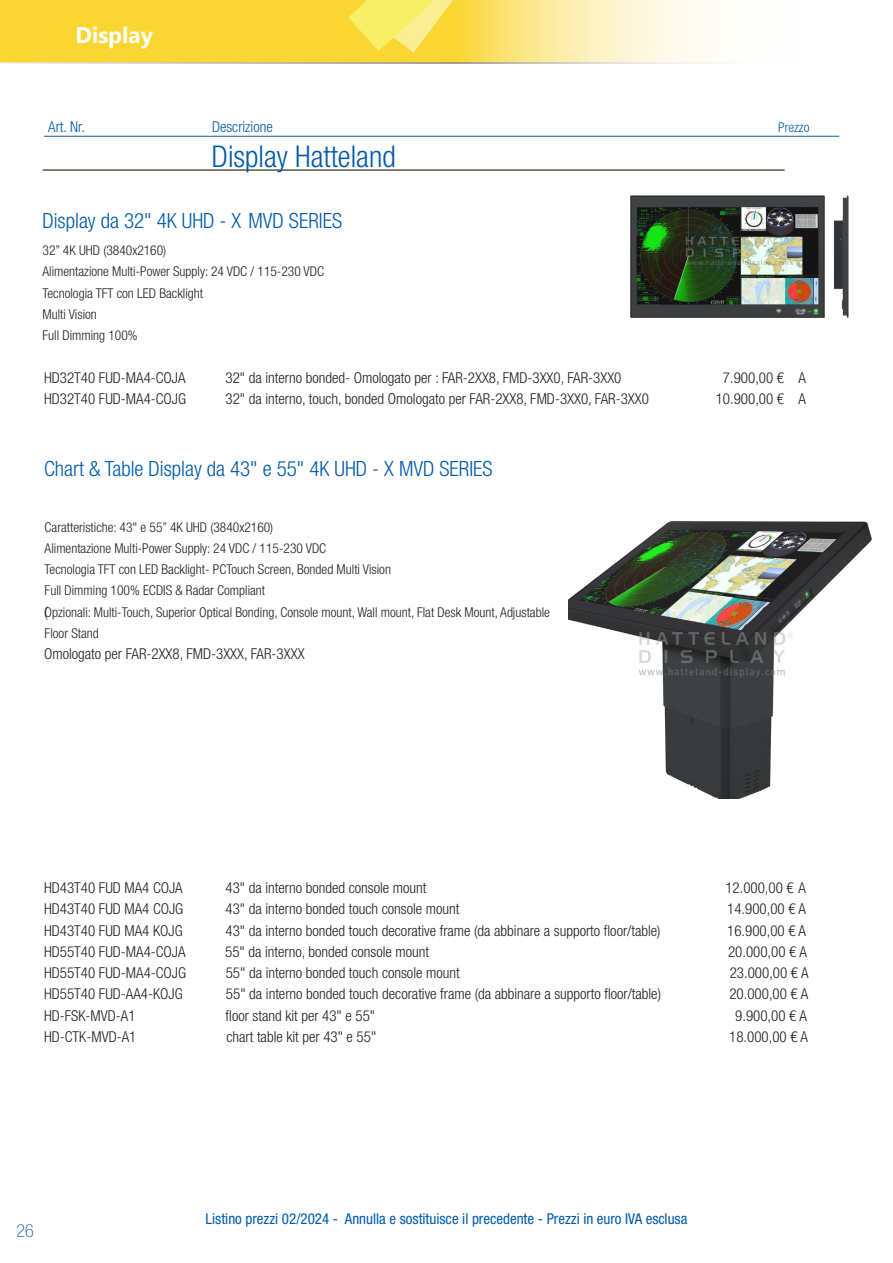
<style>
.page{position:relative;width:893px;height:1263px;background:#fff}
.page>*{position:absolute;margin:0;border:0;box-sizing:border-box;transform-origin:0 0}
.HEADLINE2{font:300 condensed 30px "Helvetica Neue LT Std";color:#015aaa}
.t1{font:700 22.5px "Segoe UI";color:#fff}
.Headline{font:300 condensed 21px "Helvetica Neue LT Std";color:#015aaa}
.t2{font:100 condensed 18px "Helvetica Neue LT Std";color:#0a5aa8}
.Copytext{font:300 condensed 15px "Helvetica Neue LT Std";color:#231f20}
.Headline-2{font:300 condensed 15px "Helvetica Neue LT Std";color:#231f20}
.t3{font:condensed 15px "Helvetica Neue LT Std";color:#015aaa}
.Kopfzeile{font:300 condensed 15px "Helvetica Neue LT Std";color:#015aaa}
.Copytext-2{font:300 condensed 13.5px/21.3px "Helvetica Neue LT Std";color:#231f20}
.Kopfzeile-2{font:300 condensed 13.5px "Helvetica Neue LT Std";color:#015aaa}
</style>
<div class="page">
<svg style="left:0;top:0;width:712px;height:64px;background:#f9df67"></svg>
<svg style="left:348px;top:0;width:105px;height:53px;background:#f8e55c"></svg>
<hr style="left:44px;top:136px;width:164px;height:1px;background:#015aaa">
<hr style="left:208px;top:136px;width:487px;height:1px;background:#015aaa">
<hr style="left:695px;top:136px;width:119px;height:1px;background:#015aaa">
<svg style="left:814px;top:136px;width:25px;height:1px"></svg>
<img style="left:630px;top:195px;width:219px;height:123px">
<img style="left:568px;top:521px;width:304px;height:277px">
<hr style="left:43px;top:169px;width:742px;height:2px;background:#58574a">
<h2 class="t1" style="left:75px;top:13px;width:79px">Display</h2>
<p class="Kopfzeile" style="left:48px;top:118px;width:38px">Art. Nr.</p>
<p class="Kopfzeile" style="left:212px;top:118px;width:62px">Descrizione</p>
<p class="Kopfzeile-2" style="left:778px;top:119px;width:33px">Prezzo</p>
<p class="HEADLINE2" style="left:212px;top:139px;width:185px">Display Hatteland</p>
<p class="Headline" style="left:43px;top:208px;width:301px">Display da 32" 4K UHD - X MVD SERIES</p>
<p class="Copytext-2" style="left:43px;top:240px;width:125px">32” 4K UHD (3840x2160)</p>
<p class="Copytext-2" style="left:43px;top:261px;width:283px">Alimentazione Multi-Power Supply: 24 VDC / 115-230 VDC</p>
<p class="Copytext-2" style="left:43px;top:282px;width:162px">Tecnologia TFT con LED Backlight</p>
<p class="Copytext-2" style="left:43px;top:303px;width:56px">Multi Vision</p>
<p class="Copytext-2" style="left:43px;top:325px;width:97px">Full Dimming 100%</p>
<p class="Headline-2" style="left:44px;top:369px;width:143px">HD32T40 FUD-MA4-COJA</p>
<p class="Headline-2" style="left:226px;top:369px;width:397px">32" da interno bonded- Omologato per : FAR-2XX8, FMD-3XX0, FAR-3XX0</p>
<p class="Headline-2" style="left:723px;top:369px;width:85px">7.900,00 € A</p>
<p class="Copytext" style="left:44px;top:390px;width:144px">HD32T40 FUD-MA4-COJG</p>
<p class="Copytext" style="left:226px;top:390px;width:425px">32" da interno, touch, bonded Omologato per FAR-2XX8, FMD-3XX0, FAR-3XX0</p>
<p class="Copytext" style="left:716px;top:390px;width:92px">10.900,00 € A</p>
<p class="Headline" style="left:44px;top:456px;width:450px">Chart &amp; Table Display da 43" e 55" 4K UHD - X MVD SERIES</p>
<p class="Copytext-2" style="left:45px;top:516px;width:230px">Caratteristiche: 43" e 55” 4K UHD (3840x2160)</p>
<p class="Copytext-2" style="left:45px;top:537px;width:283px">Alimentazione Multi-Power Supply: 24 VDC / 115-230 VDC</p>
<p class="Copytext-2" style="left:45px;top:558px;width:348px">Tecnologia TFT con LED Backlight- PCTouch Screen, Bonded Multi Vision</p>
<p class="Copytext-2" style="left:45px;top:580px;width:222px">Full Dimming 100% ECDIS &amp; Radar Compliant</p>
<p class="Copytext-2" style="left:45px;top:601px;width:507px">Opzionali: Multi-Touch, Superior Optical Bonding, Console mount, Wall mount, Flat Desk Mount, Adjustable<br>Floor Stand</p>
<p class="Copytext" style="left:44px;top:603px;width:5px">(</p>
<p class="Copytext" style="left:44px;top:645px;width:262px">Omologato per FAR-2XX8, FMD-3XXX, FAR-3XXX</p>
<p class="Copytext" style="left:44px;top:879px;width:140px">HD43T40 FUD MA4 COJA</p>
<p class="Copytext" style="left:226px;top:879px;width:202px">43" da interno bonded console mount</p>
<p class="Copytext" style="left:725px;top:879px;width:82px">12.000,00 € A</p>
<p class="Copytext" style="left:44px;top:900px;width:141px">HD43T40 FUD MA4 COJG</p>
<p class="Copytext" style="left:226px;top:900px;width:235px">43" da interno bonded touch console mount</p>
<p class="Copytext" style="left:727px;top:900px;width:80px">14.900,00 € A</p>
<p class="Copytext" style="left:44px;top:922px;width:140px">HD43T40 FUD MA4 KOJG</p>
<p class="Copytext" style="left:226px;top:922px;width:436px">43" da interno bonded touch decorative frame (da abbinare a supporto floor/table)</p>
<p class="Copytext" style="left:727px;top:922px;width:80px">16.900,00 € A</p>
<p class="Copytext" style="left:44px;top:943px;width:143px">HD55T40 FUD-MA4-COJA</p>
<p class="Copytext" style="left:225px;top:943px;width:205px">55" da interno, bonded console mount</p>
<p class="Copytext" style="left:728px;top:943px;width:80px">20.000,00 € A</p>
<p class="Copytext" style="left:44px;top:964px;width:144px">HD55T40 FUD-MA4-COJG</p>
<p class="Copytext" style="left:226px;top:964px;width:235px">55" da interno bonded touch console mount</p>
<p class="Copytext" style="left:730px;top:964px;width:80px">23.000,00 € A</p>
<p class="Copytext" style="left:44px;top:985px;width:140px">HD55T40 FUD-AA4-KOJG</p>
<p class="Copytext" style="left:226px;top:985px;width:436px">55" da interno bonded touch decorative frame (da abbinare a supporto floor/table)</p>
<p class="Copytext" style="left:729px;top:985px;width:80px">20.000,00 € A</p>
<p class="Copytext" style="left:44px;top:1007px;width:93px">HD-FSK-MVD-A1</p>
<p class="Copytext" style="left:226px;top:1007px;width:151px">floor stand kit per 43" e 55"</p>
<p class="Copytext" style="left:735px;top:1007px;width:73px">9.900,00 € A</p>
<p class="Copytext" style="left:44px;top:1028px;width:94px">HD-CTK-MVD-A1</p>
<p class="Copytext" style="left:226px;top:1028px;width:151px">chart table kit per 43" e 55"</p>
<p class="Copytext" style="left:729px;top:1028px;width:80px">18.000,00 € A</p>
<p class="t2" style="left:17px;top:1220px;width:19px">26</p>
<p class="t3" style="left:206px;top:1210px;width:483px">Listino prezzi 02/2024 - Annulla e sostituisce il precedente - Prezzi in euro IVA esclusa</p>
</div>
